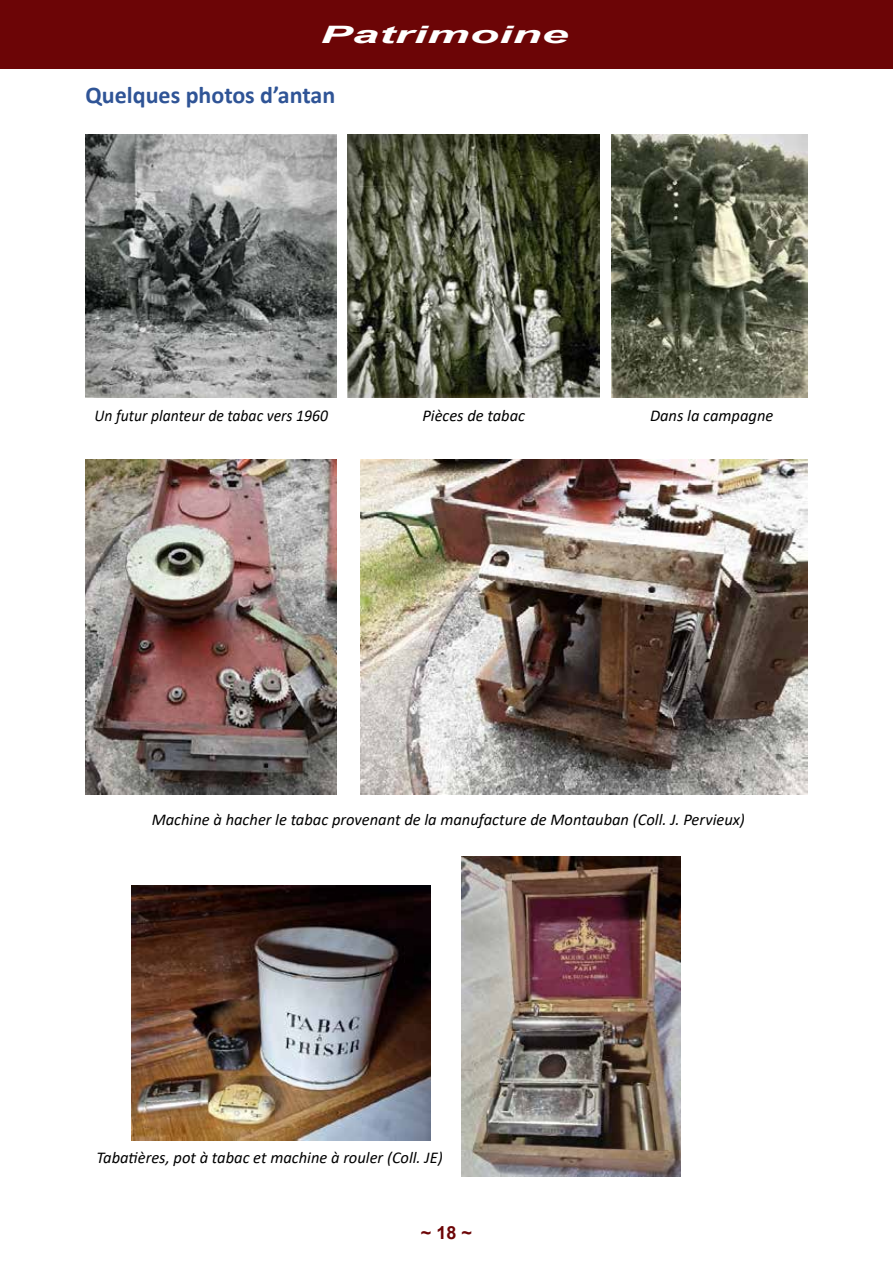
<style>
.page{position:relative;width:893px;height:1263px;background:#fff}
.page>*{position:absolute;margin:0;border:0;box-sizing:border-box;transform-origin:0 0}
.t1{font:700 24px "Calibri";color:#2f5496}
.t2{font:italic 700 24px "Arial";color:#fff;scale:2 1}
.t3{font:700 18px "Arial";color:#6c0506}
.t4{font:italic 16.5px "Calibri";color:#000}
.t5{font:italic 16.5px "Calibri";color:#000;scale:.95 1}
</style>
<div class="page">
<img style="left:461px;top:856px;width:219px;height:320px">
<img style="left:85px;top:134px;width:251px;height:263px">
<img style="left:348px;top:134px;width:252px;height:263px">
<img style="left:612px;top:134px;width:195px;height:263px">
<img style="left:85px;top:459px;width:252px;height:336px">
<img style="left:360px;top:459px;width:448px;height:336px">
<img style="left:132px;top:885px;width:298px;height:255px">
<div style="left:0;top:0;width:893px;height:68px;background:#6c0506"></div>
<h1 class="t2" style="left:320px;top:18px;width:126px">Patrimoine</h1>
<h1 class="t1" style="left:85px;top:78px;width:251px">Quelques photos d’antan</h1>
<p class="t5" style="left:94px;top:404px;width:247px">Un futur planteur de tabac vers 1960</p>
<p class="t4" style="left:422px;top:404px;width:104px">Pièces de tabac</p>
<p class="t4" style="left:650px;top:404px;width:125px">Dans la campagne</p>
<p class="t4" style="left:152px;top:808px;width:595px">Machine à hacher le tabac provenant de la manufacture de Montauban (Coll. J. Pervieux)</p>
<p class="t4" style="left:97px;top:1146px;width:348px">Tabatières, pot à tabac et machine à rouler (Coll. JE)</p>
<p class="t3" style="left:421px;top:1220px;width:53px">~ 18 ~</p>
</div>
